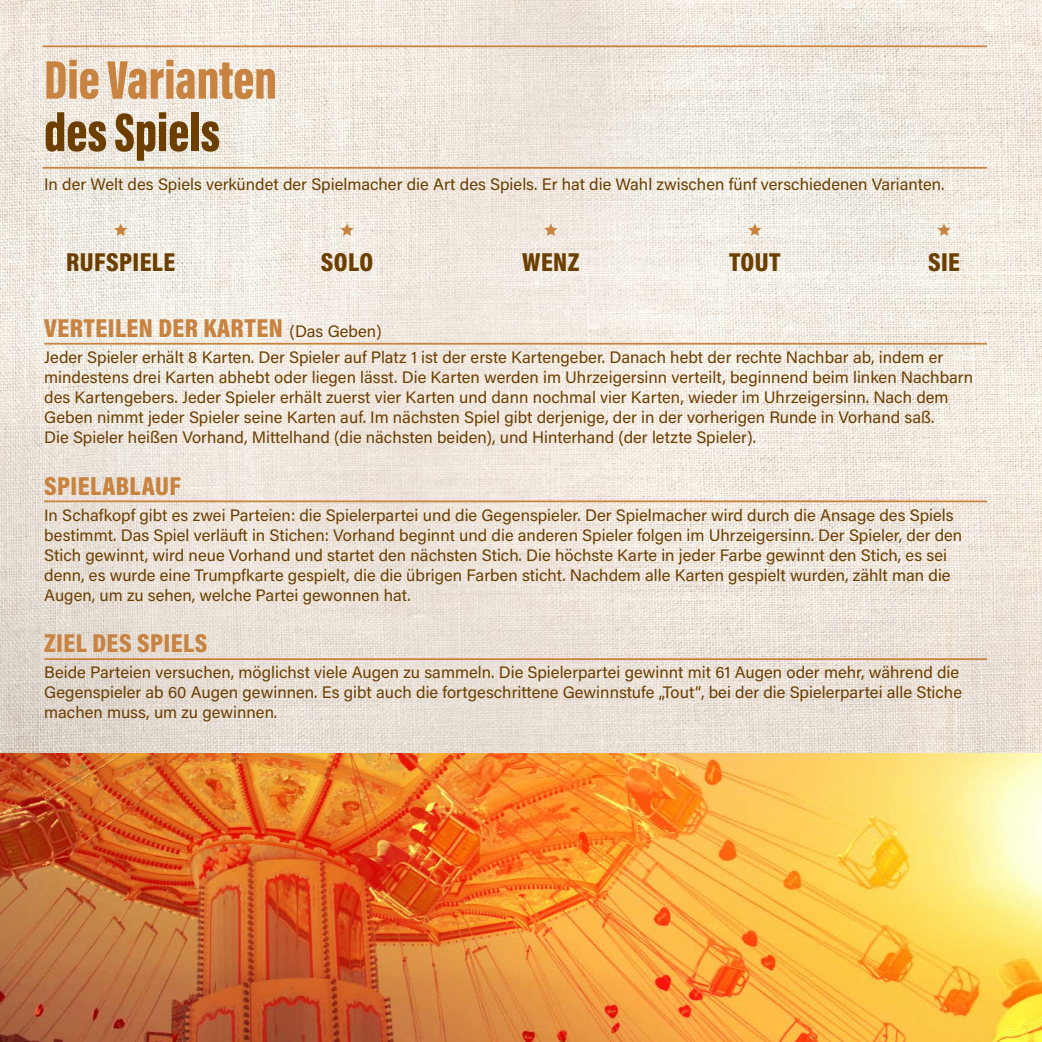
<style>
.page{position:relative;width:1042px;height:1042px;background:#fff}
.page>*{position:absolute;margin:0;border:0;box-sizing:border-box;transform-origin:0 0}
.t1{font:55.82px "Acumin Variable Concept";color:#c7833f}
.t2{font:55.82px "Acumin Variable Concept";color:#6c3f00}
.t3{font:26.25px "Acumin Variable Concept";letter-spacing:.015em;color:#c7833f}
.t4{font:26.25px "Acumin Variable Concept";letter-spacing:.015em;color:#6c3f00}
.t5{font:16.62px/19.9px "Acumin Variable Concept";color:#6c3f00}
.s1{font-size:16.62px;color:#6c3f00}
</style>
<div class="page">
<img style="left:0;top:0;width:1042px;height:753px">
<img style="left:0;top:753px;width:1042px;height:289px">
<hr style="left:43px;top:45px;width:944px;height:2px;background:#c7833f">
<hr style="left:43px;top:167px;width:944px;height:2px;background:#c7833f">
<svg style="left:114px;top:223px;width:13px;height:13px"></svg>
<svg style="left:340px;top:223px;width:13px;height:13px"></svg>
<svg style="left:544px;top:223px;width:13px;height:13px"></svg>
<svg style="left:748px;top:223px;width:13px;height:13px"></svg>
<svg style="left:937px;top:223px;width:13px;height:13px"></svg>
<hr style="left:44px;top:343px;width:943px;height:2px;background:#c7833f">
<hr style="left:44px;top:658px;width:943px;height:2px;background:#c7833f">
<hr style="left:44px;top:500px;width:943px;height:2px;background:#c7833f">
<h1 class="t1" style="left:44px;top:41px;width:234px">Die Varianten</h1>
<h1 class="t2" style="left:44px;top:93px;width:178px">des Spiels</h1>
<p class="t5" style="left:44px;top:173px;width:901px">In der Welt des Spiels verkündet der Spielmacher die Art des Spiels. Er hat die Wahl zwischen fünf verschiedenen Varianten.</p>
<h2 class="t4" style="left:66px;top:243px;width:111px">RUFSPIELE</h2>
<h2 class="t4" style="left:321px;top:243px;width:54px">SOLO</h2>
<h2 class="t4" style="left:522px;top:243px;width:59px">WENZ</h2>
<h2 class="t4" style="left:729px;top:243px;width:53px">TOUT</h2>
<h2 class="t4" style="left:928px;top:243px;width:34px">SIE</h2>
<h2 class="t3" style="left:44px;top:310px;width:339px">VERTEILEN DER KARTEN <span class="s1">(Das Geben)</span></h2>
<p class="t5" style="left:44px;top:347px;width:930px">Jeder Spieler erhält 8 Karten. Der Spieler auf Platz 1 ist der erste Kartengeber. Danach hebt der rechte Nachbar ab, indem er mindestens drei Karten abhebt oder liegen lässt. Die Karten werden im Uhrzeigersinn verteilt, beginnend beim linken Nachbarn des Kartengebers. Jeder Spieler erhält zuerst vier Karten und dann nochmal vier Karten, wieder im Uhrzeigersinn. Nach dem Geben nimmt jeder Spieler seine Karten auf. Im nächsten Spiel gibt derjenige, der in der vorherigen Runde in Vorhand saß.<br>Die Spieler heißen Vorhand, Mittelhand (die nächsten beiden), und Hinterhand (der letzte Spieler).</p>
<h2 class="t3" style="left:44px;top:467px;width:138px">SPIELABLAUF</h2>
<p class="t5" style="left:44px;top:504px;width:919px">In Schafkopf gibt es zwei Parteien: die Spielerpartei und die Gegenspieler. Der Spielmacher wird durch die Ansage des Spiels bestimmt. Das Spiel verläuft in Stichen: Vorhand beginnt und die anderen Spieler folgen im Uhrzeigersinn. Der Spieler, der den Stich gewinnt, wird neue Vorhand und startet den nächsten Stich. Die höchste Karte in jeder Farbe gewinnt den Stich, es sei denn, es wurde eine Trumpfkarte gespielt, die die übrigen Farben sticht. Nachdem alle Karten gespielt wurden, zählt man die Augen, um zu sehen, welche Partei gewonnen hat.</p>
<h2 class="t3" style="left:44px;top:625px;width:165px">ZIEL DES SPIELS</h2>
<p class="t5" style="left:44px;top:662px;width:919px">Beide Parteien versuchen, möglichst viele Augen zu sammeln. Die Spielerpartei gewinnt mit 61 Augen oder mehr, während die<br>Gegenspieler ab 60 Augen gewinnen. Es gibt auch die fortgeschrittene Gewinnstufe „Tout“, bei der die Spielerpartei alle Stiche machen muss, um zu gewinnen.</p>
</div>
